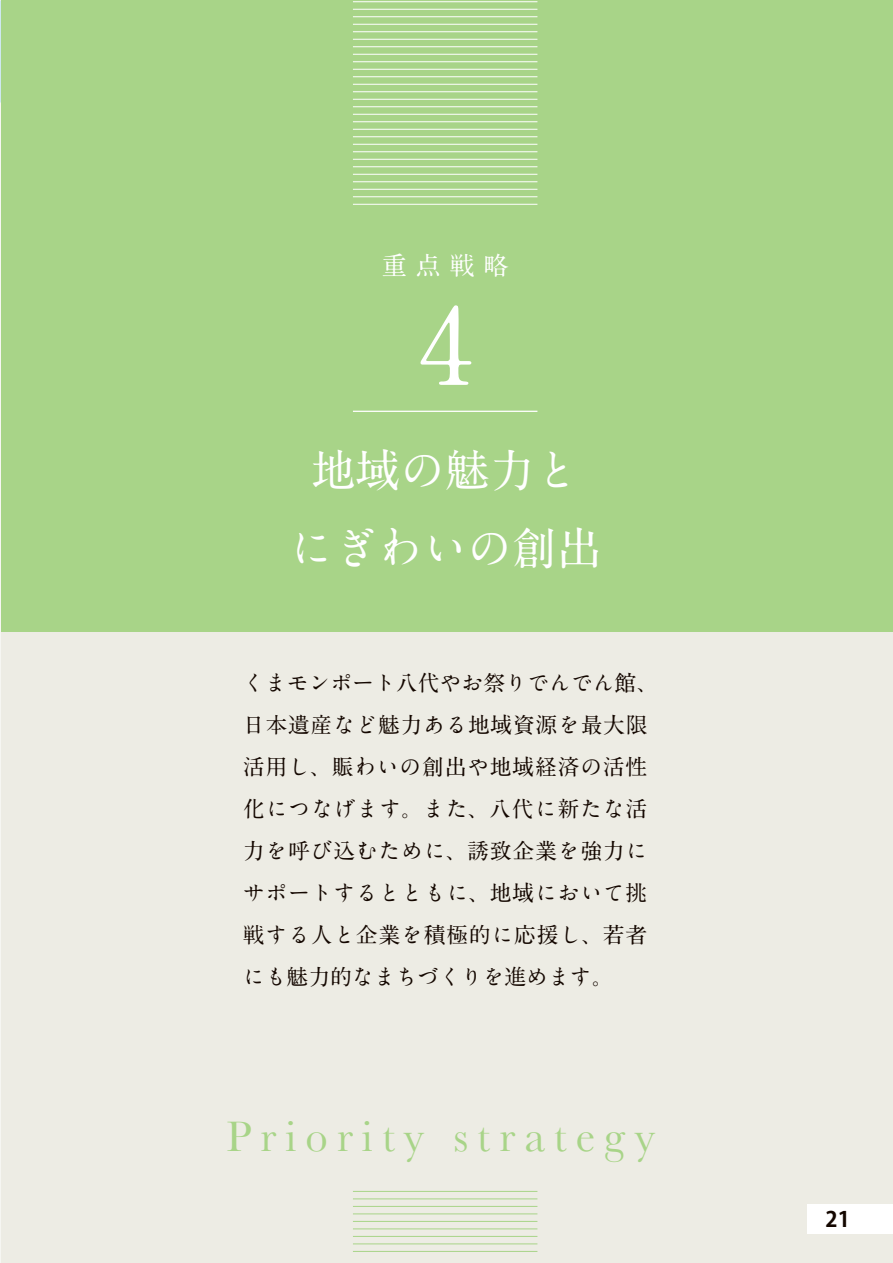
<style>
.page{position:relative;width:893px;height:1263px;background:#fff}
.page>*{position:absolute;margin:0;border:0;box-sizing:border-box;transform-origin:0 0}
.t1{font:700 106.35px "A1 Mincho Std";color:#fff}
.t2{font:44.7px "Baskerville";letter-spacing:.2em;color:#a8d488}
.t3{font:700 44.7px/78.2px "A1 Mincho Std";color:#fff;text-align:center}
.t4{font:700 25.5px "A1 Mincho Std";color:#fff}
.t5{font:700 21.75px/42px "A1 Mincho Std";letter-spacing:.035em;color:#140700}
.t6{font:700 21.3px "Koz Go Pr 6 N";color:#140700}
</style>
<div class="page">
<div style="left:0;top:629px;width:893px;height:634px;background:#edece4"></div>
<div style="left:0;top:0;width:893px;height:631px;background:#a8d488"></div>
<hr style="left:353px;top:1251px;width:184px;height:1px;background:#a8d488">
<hr style="left:353px;top:1243px;width:184px;height:1px;background:#a8d488">
<hr style="left:353px;top:1236px;width:184px;height:1px;background:#a8d488">
<hr style="left:353px;top:1228px;width:184px;height:1px;background:#a8d488">
<hr style="left:353px;top:1221px;width:184px;height:1px;background:#a8d488">
<hr style="left:353px;top:1213px;width:184px;height:1px;background:#a8d488">
<hr style="left:353px;top:1206px;width:184px;height:1px;background:#a8d488">
<hr style="left:353px;top:1198px;width:184px;height:1px;background:#a8d488">
<hr style="left:353px;top:1191px;width:184px;height:1px;background:#a8d488">
<hr style="left:353px;top:411px;width:184px;height:1px;background:#fff">
<hr style="left:353px;top:204px;width:184px;height:1px;background:#fff">
<hr style="left:353px;top:196px;width:184px;height:1px;background:#fff">
<hr style="left:353px;top:189px;width:184px;height:1px;background:#fff">
<hr style="left:353px;top:181px;width:184px;height:1px;background:#fff">
<hr style="left:353px;top:174px;width:184px;height:1px;background:#fff">
<hr style="left:353px;top:166px;width:184px;height:1px;background:#fff">
<hr style="left:353px;top:159px;width:184px;height:1px;background:#fff">
<hr style="left:353px;top:151px;width:184px;height:1px;background:#fff">
<hr style="left:353px;top:144px;width:184px;height:1px;background:#fff">
<hr style="left:353px;top:136px;width:184px;height:1px;background:#fff">
<hr style="left:353px;top:129px;width:184px;height:1px;background:#fff">
<hr style="left:353px;top:121px;width:184px;height:1px;background:#fff">
<hr style="left:353px;top:114px;width:184px;height:1px;background:#fff">
<hr style="left:353px;top:106px;width:184px;height:1px;background:#fff">
<hr style="left:353px;top:99px;width:184px;height:1px;background:#fff">
<hr style="left:353px;top:91px;width:184px;height:1px;background:#fff">
<hr style="left:353px;top:84px;width:184px;height:1px;background:#fff">
<hr style="left:353px;top:76px;width:184px;height:1px;background:#fff">
<hr style="left:353px;top:69px;width:184px;height:1px;background:#fff">
<hr style="left:353px;top:61px;width:184px;height:1px;background:#fff">
<hr style="left:353px;top:54px;width:184px;height:1px;background:#fff">
<hr style="left:353px;top:46px;width:184px;height:1px;background:#fff">
<hr style="left:353px;top:39px;width:184px;height:1px;background:#fff">
<hr style="left:353px;top:31px;width:184px;height:1px;background:#fff">
<hr style="left:353px;top:24px;width:184px;height:1px;background:#fff">
<hr style="left:353px;top:16px;width:184px;height:1px;background:#fff">
<hr style="left:353px;top:9px;width:184px;height:1px;background:#fff">
<hr style="left:353px;top:1px;width:184px;height:1px;background:#fff">
<hr style="left:0;top:0;width:1px;height:1263px;background:#f6f6f2">
<div style="left:808px;top:1204px;width:85px;height:29px;background:#fff"></div>
<p class="t4" style="left:381px;top:244px;width:129px">重 点 戦 略</p>
<h1 class="t1" style="left:419px;top:258px;width:55px">4</h1>
<h2 class="t3" style="left:289px;top:425px;width:314px">地域の魅力とにぎわいの創出</h2>
<p class="t5" style="left:243px;top:659px;width:417px">くまモンポート八代やお祭りでんでん館、日本遺産など魅力ある地域資源を最大限活用し、賑わいの創出や地域経済の活性化につなげます。また、八代に新たな活力を呼び込むために、誘致企業を強力にサポートするとともに、地域において挑戦する人と企業を積極的に応援し、若者にも魅力的なまちづくりを進めます。</p>
<h2 class="t2" style="left:226px;top:1110px;width:431px">Priority strategy</h2>
<p class="t6" style="left:825px;top:1207px;width:26px">21</p>
</div>
